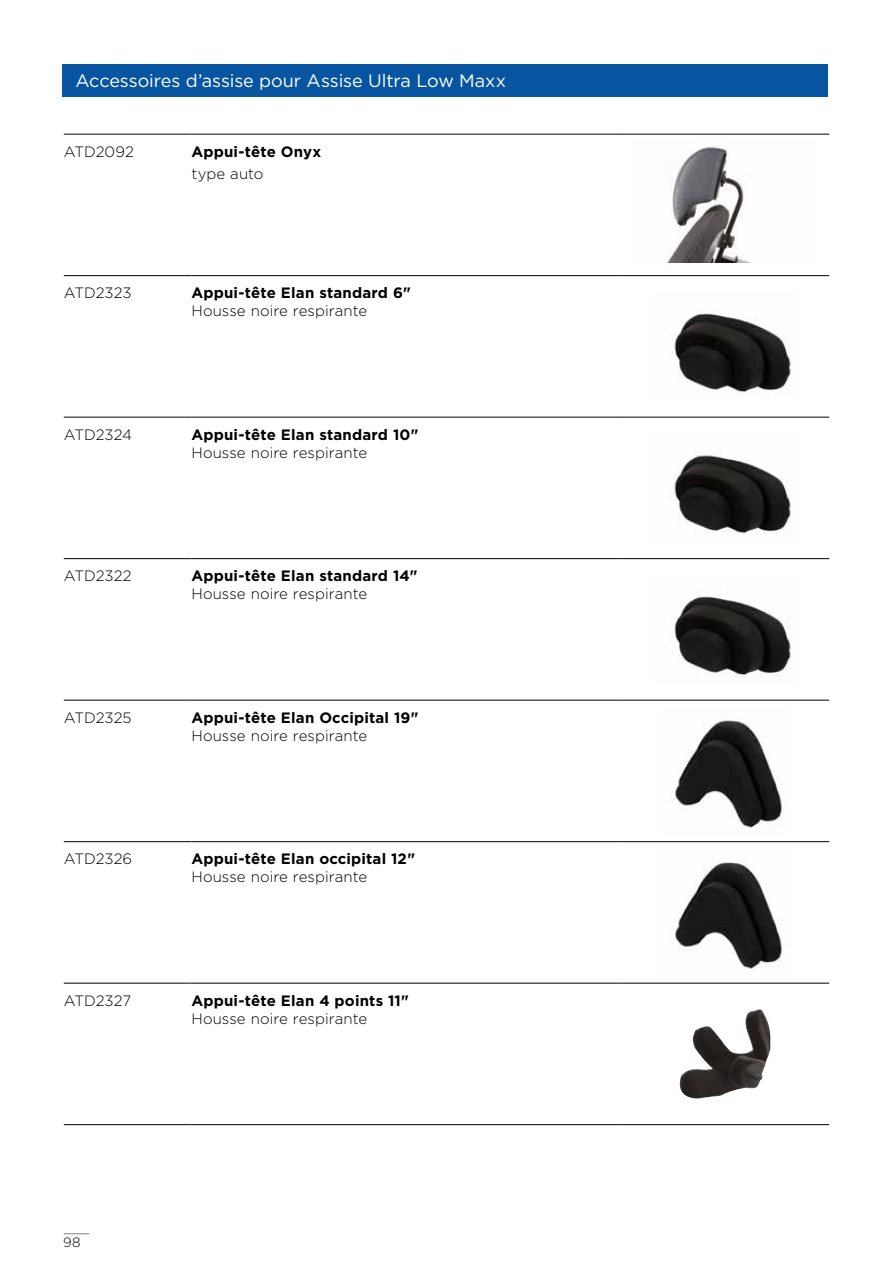
<style>
.page{position:relative;width:893px;height:1263px;background:#fff}
.page>*{position:absolute;margin:0;border:0;box-sizing:border-box;transform-origin:0 0}
.t1{font:18px "Gotham";letter-spacing:-.005em;color:#fff}
.t2{font:300 15px "Gotham";color:#000}
.t3{font:700 15px "Gotham";letter-spacing:.01em;color:#000}
.t4{font:300 13.5px "Gotham";color:#000}
</style>
<div class="page">
<svg style="left:64px;top:1233px;width:25px;height:1px"></svg>
<hr style="left:64px;top:134px;width:127px;height:1px;background:#000">
<hr style="left:191px;top:134px;width:430px;height:1px;background:#000">
<hr style="left:621px;top:134px;width:208px;height:1px;background:#000">
<hr style="left:64px;top:275px;width:127px;height:1px;background:#000">
<hr style="left:191px;top:275px;width:430px;height:1px;background:#000">
<hr style="left:621px;top:275px;width:208px;height:1px;background:#000">
<hr style="left:64px;top:417px;width:127px;height:1px;background:#000">
<hr style="left:191px;top:417px;width:430px;height:1px;background:#000">
<hr style="left:621px;top:417px;width:208px;height:1px;background:#000">
<hr style="left:64px;top:558px;width:127px;height:1px;background:#000">
<hr style="left:191px;top:558px;width:430px;height:1px;background:#000">
<hr style="left:621px;top:558px;width:208px;height:1px;background:#000">
<hr style="left:64px;top:700px;width:127px;height:1px;background:#000">
<hr style="left:191px;top:700px;width:430px;height:1px;background:#000">
<hr style="left:621px;top:700px;width:208px;height:1px;background:#000">
<hr style="left:64px;top:841px;width:127px;height:1px;background:#000">
<hr style="left:191px;top:841px;width:430px;height:1px;background:#000">
<hr style="left:621px;top:841px;width:208px;height:1px;background:#000">
<hr style="left:64px;top:983px;width:127px;height:1px;background:#000">
<hr style="left:191px;top:983px;width:430px;height:1px;background:#000">
<hr style="left:621px;top:983px;width:208px;height:1px;background:#000">
<hr style="left:64px;top:1124px;width:127px;height:1px;background:#000">
<hr style="left:191px;top:1124px;width:430px;height:1px;background:#000">
<hr style="left:621px;top:1124px;width:208px;height:1px;background:#000">
<img style="left:667px;top:146px;width:85px;height:117px">
<img style="left:674px;top:313px;width:117px;height:81px">
<img style="left:674px;top:455px;width:117px;height:80px">
<img style="left:674px;top:596px;width:117px;height:81px">
<img style="left:671px;top:720px;width:112px;height:108px">
<img style="left:671px;top:862px;width:112px;height:107px">
<img style="left:679px;top:1009px;width:92px;height:90px">
<div style="left:63px;top:64px;width:765px;height:33px;background:#0755a0"></div>
<p class="t1" style="left:75px;top:69px;width:432px">Accessoires d’assise pour Assise Ultra Low Maxx</p>
<p class="t2" style="left:64px;top:142px;width:72px">ATD2092</p>
<p class="t3" style="left:191px;top:141px;width:131px">Appui-tête Onyx</p>
<p class="t2" style="left:191px;top:164px;width:74px">type auto</p>
<p class="t2" style="left:64px;top:283px;width:69px">ATD2323</p>
<p class="t3" style="left:191px;top:283px;width:221px">Appui-tête Elan standard 6"</p>
<p class="t2" style="left:191px;top:301px;width:177px">Housse noire respirante</p>
<p class="t2" style="left:64px;top:425px;width:70px">ATD2324</p>
<p class="t3" style="left:191px;top:424px;width:229px">Appui-tête Elan standard 10"</p>
<p class="t2" style="left:191px;top:443px;width:177px">Housse noire respirante</p>
<p class="t2" style="left:64px;top:566px;width:69px">ATD2322</p>
<p class="t3" style="left:191px;top:566px;width:228px">Appui-tête Elan standard 14"</p>
<p class="t2" style="left:191px;top:584px;width:177px">Housse noire respirante</p>
<p class="t2" style="left:64px;top:708px;width:69px">ATD2325</p>
<p class="t3" style="left:191px;top:707px;width:229px">Appui-tête Elan Occipital 19"</p>
<p class="t2" style="left:191px;top:726px;width:177px">Housse noire respirante</p>
<p class="t2" style="left:64px;top:849px;width:70px">ATD2326</p>
<p class="t3" style="left:191px;top:849px;width:225px">Appui-tête Elan occipital 12"</p>
<p class="t2" style="left:191px;top:867px;width:177px">Housse noire respirante</p>
<p class="t2" style="left:64px;top:991px;width:69px">ATD2327</p>
<p class="t3" style="left:191px;top:990px;width:219px">Appui-tête Elan 4 points 11"</p>
<p class="t2" style="left:191px;top:1009px;width:177px">Housse noire respirante</p>
<p class="t4" style="left:63px;top:1233px;width:19px">98</p>
</div>
